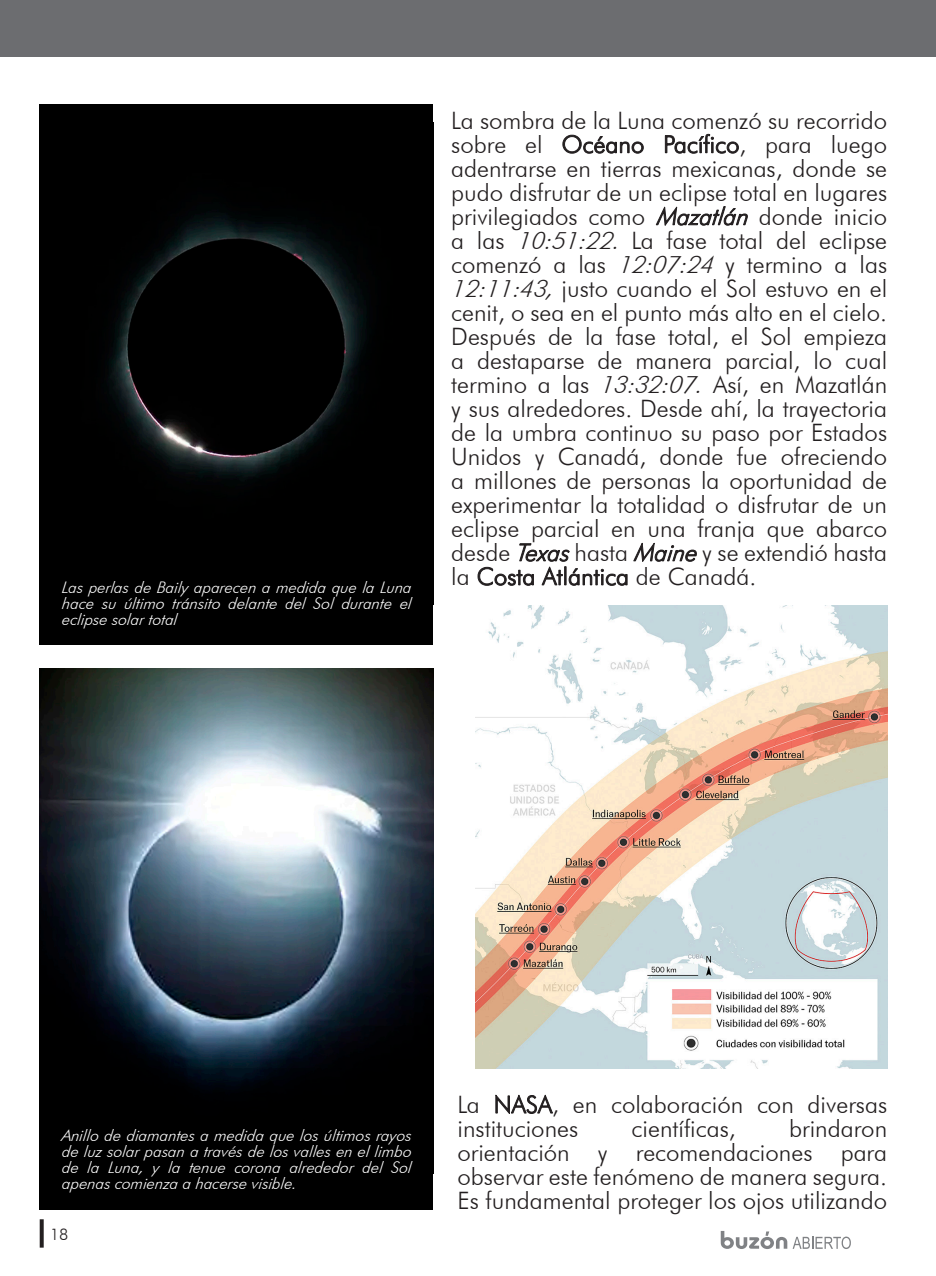
<style>
.page{position:relative;width:936px;height:1276px;background:#fff}
.page>*{position:absolute;margin:0;border:0;box-sizing:border-box;transform-origin:0 0}
.t1{font:300 24px/24px "Futura BT";color:#231f20;text-align:justify}
.t2{font:italic 300 16px/16px "Futura BT";color:#fff;text-align:justify}
.t3{font:300 16px "Futura BT";color:#231f20}
.s1{font-style:italic}
</style>
<div class="page">
<svg style="left:720px;top:1231px;width:130px;height:18px"></svg>
<svg style="left:40px;top:1219px;width:4px;height:28px"></svg>
<img style="left:40px;top:668px;width:393px;height:481px">
<div style="left:40px;top:1149px;width:393px;height:60px;background:#000"></div>
<div style="left:40px;top:585px;width:393px;height:60px;background:#000"></div>
<img style="left:40px;top:139px;width:393px;height:446px">
<div style="left:40px;top:105px;width:393px;height:34px;background:#000"></div>
<div style="left:0;top:0;width:935px;height:57px;background:#6c6d70"></div>
<img style="left:475px;top:605px;width:412px;height:463px">
<p class="t2" style="left:62px;top:579px;width:354px">Las perlas de Baily ap arecen a medida que la Luna hace su último tránsito delante del Sol durante el eclipse solar total</p>
<p class="t1" style="left:451px;top:108px;width:437px">La sombra de la Luna comenzó su recorrido sobre el Océano Pacífico, para luego adentrarse en tierras mexicanas, donde se pudo disfrutar de un eclipse total en lugares privilegiados como <span class="s1">Mazatlán</span> donde inicio a las <span class="s1">10:51:22.</span> La fase total del eclipse comenzó a las <span class="s1">12:07:24</span> y termino a las <span class="s1">12:11:43,</span> justo cuando el Sol estuvo en el cenit, o sea en el punto más alto en el cielo.<br>Después de la fase total, el Sol empieza a destaparse de manera parcial, lo cual termino a las <span class="s1">13:32:07.</span> Así, en Mazatlán y sus alrededores. Desde ahí, la trayectoria de la umbra continuo su paso por Estados Unidos y Canadá, donde fue ofreciendo a millones de personas la oportunidad de experimentar la totalidad o disfrutar de un eclipse parcial en una franja que abarco desde <span class="s1">Texas</span> hasta <span class="s1">Maine</span> y se extendió hasta la Costa Atlántica de Canadá.</p>
<p class="t2" style="left:62px;top:1127px;width:354px">Anillo de diamantes a medida que los últimos rayos de luz solar p asan a través de los valles en el limbo de la Luna, y la tenue corona alrededor del Sol apenas comienza a hacerse visible.</p>
<p class="t3" style="left:50px;top:1224px;width:20px">18</p>
<p class="t1" style="left:457px;top:1092px;width:431px">La NASA, en colaboración con diversas instituciones</p>
<p class="t1" style="left:631px;top:1116px;width:106px">científicas,</p>
<p class="t1" style="left:457px;top:1116px;width:431px;text-indent:331px">brindaron orientación y recomendaciones para observar este fenómeno de manera segura.<br>Es fundamental proteger los ojos utilizando</p>
</div>
